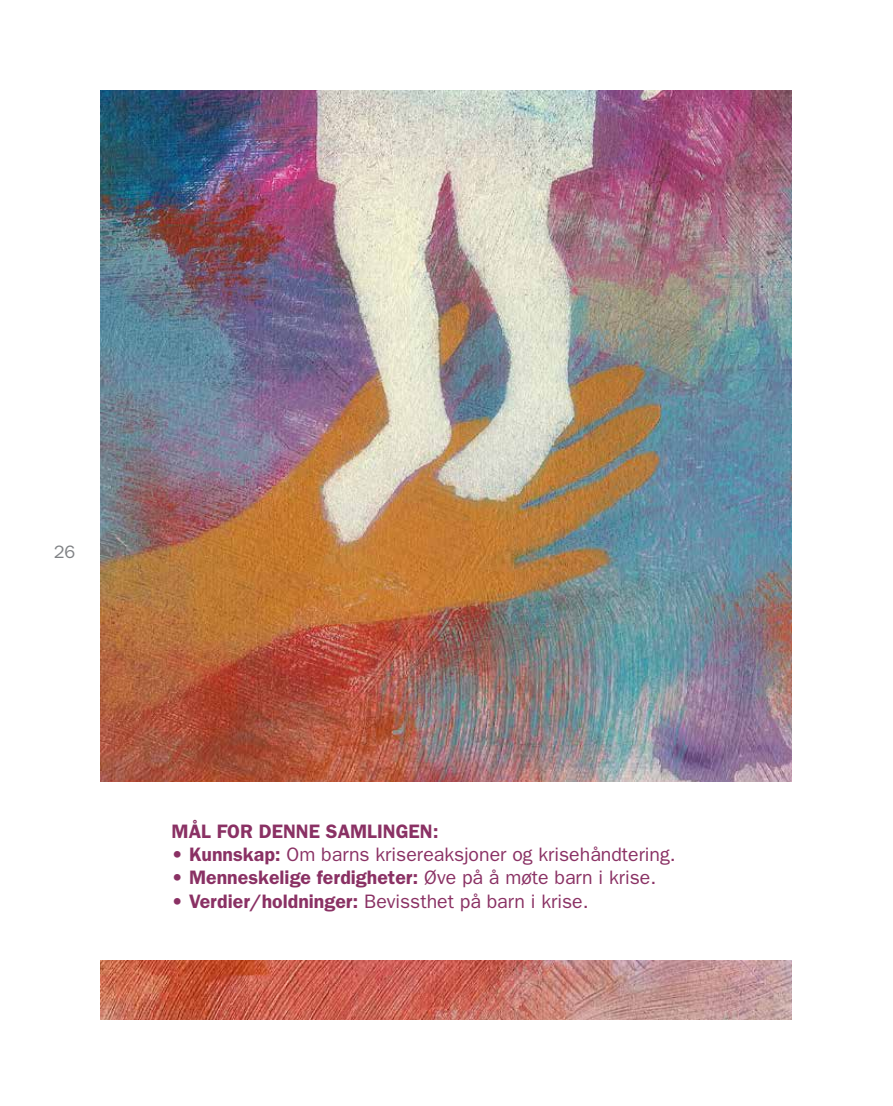
<style>
.page{position:relative;width:893px;height:1106px;background:#fff}
.page>*{position:absolute;margin:0;border:0;box-sizing:border-box;transform-origin:0 0}
.t1{font:19.5px "Franklin Gothic";color:#8a3164}
.t2{font:600 19.5px "Franklin Gothic";color:#8a3164}
.t3{font:18px "Franklin Gothic";color:#808285}
.s1{font-weight:600}
.s2{font-weight:400}
</style>
<div class="page">
<img style="left:101px;top:90px;width:691px;height:691px">
<img style="left:101px;top:960px;width:691px;height:59px">
<p class="t3" style="left:54px;top:541px;width:23px">26</p>
<p class="t2" style="left:171px;top:819px;width:269px">MÅL FOR DENNE SAMLINGEN:</p>
<p class="t1" style="left:171px;top:843px;width:506px"><span class="s1">• Kunnskap:</span> Om barns krisereaksjoner og krisehåndtering.</p>
<p class="t2" style="left:171px;top:866px;width:486px">• Menneskelige ferdigheter: <span class="s2">Øve på å møte barn i krise.</span></p>
<p class="t1" style="left:171px;top:890px;width:419px"><span class="s1">• Verdier/holdninger:</span> Bevissthet på barn i krise.</p>
</div>
